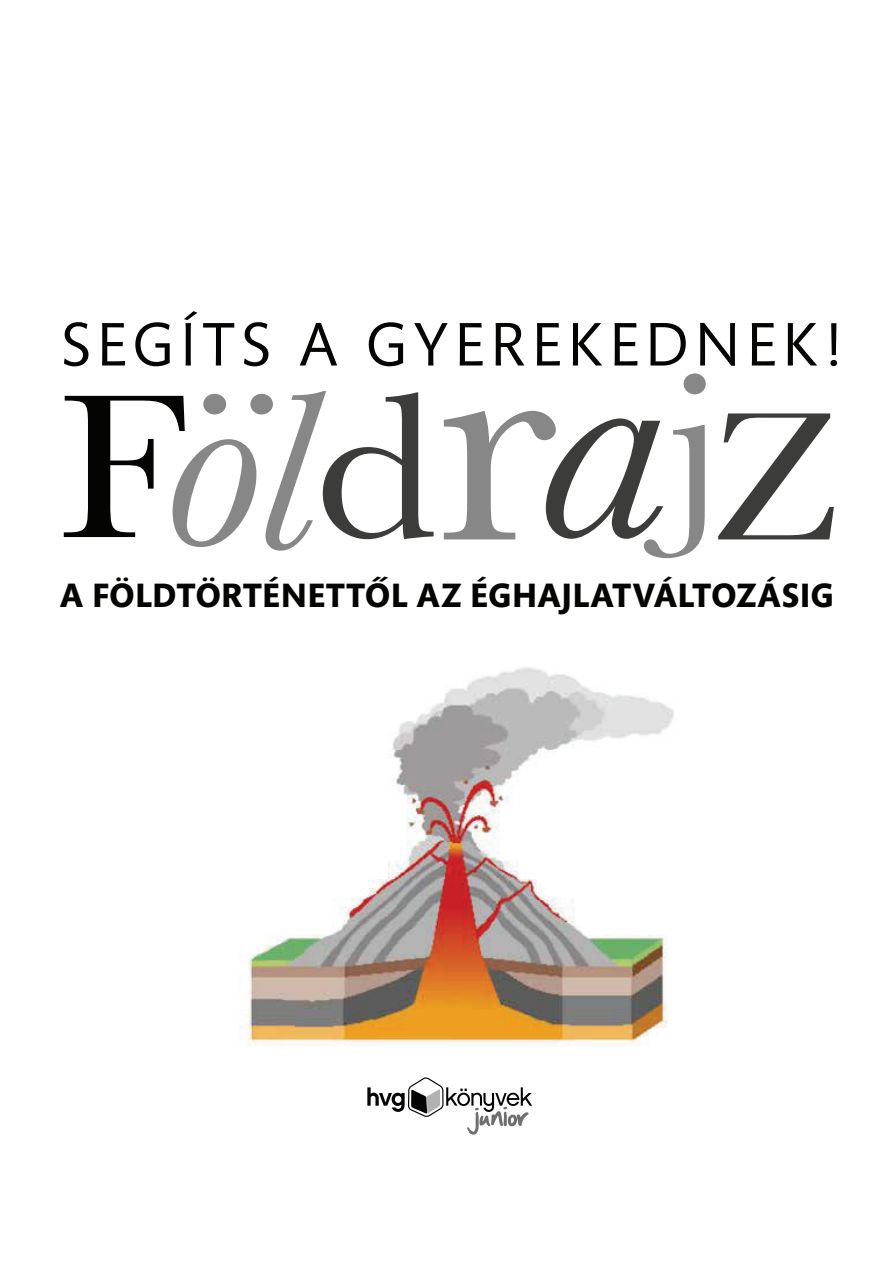
<style>
.page{position:relative;width:893px;height:1263px;background:#fff}
.page>*{position:absolute;margin:0;border:0;box-sizing:border-box;transform-origin:0 0}
.t1{font:213.3px "Baskerville MT Std";color:#040503;scale:1.09 1}
.t2{font:62.7px "Mundo Sans Std";letter-spacing:.09em;color:#040503}
.t3{font:700 34.5px "Mundo Sans Std";letter-spacing:.01em;color:#040503}
.s1{font-style:italic;font-size:252px;color:#888787}
.s2{font-style:italic;font-size:232.65px;color:#888787}
.s3{color:#3c3c3b}
.s4{font-size:309.15px;color:#888787}
.s5{font-style:italic;font-size:281.1px;color:#3c3c3b}
.s6{font-size:201.15px;color:#888787}
.s7{font-size:190.2px;color:#3c3c3b}
</style>
<div class="page">
<img style="left:239px;top:667px;width:435px;height:379px">
<svg style="left:367px;top:1077px;width:165px;height:58px"></svg>
<h2 class="t2" style="left:61px;top:307px;width:785px">SEGÍTS A GYEREKEDNEK!</h2>
<h1 class="t1" style="left:57px;top:339px;width:723px">F<span class="s1">ö</span><span class="s2">l</span><span class="s3">d</span><span class="s4">r</span><span class="s5">a</span><span class="s6">j</span><span class="s7">Z</span></h1>
<p class="t3" style="left:60px;top:575px;width:776px">A FÖLDTÖRTÉNETTŐL AZ ÉGHAJLATVÁLTOZÁSIG</p>
</div>
